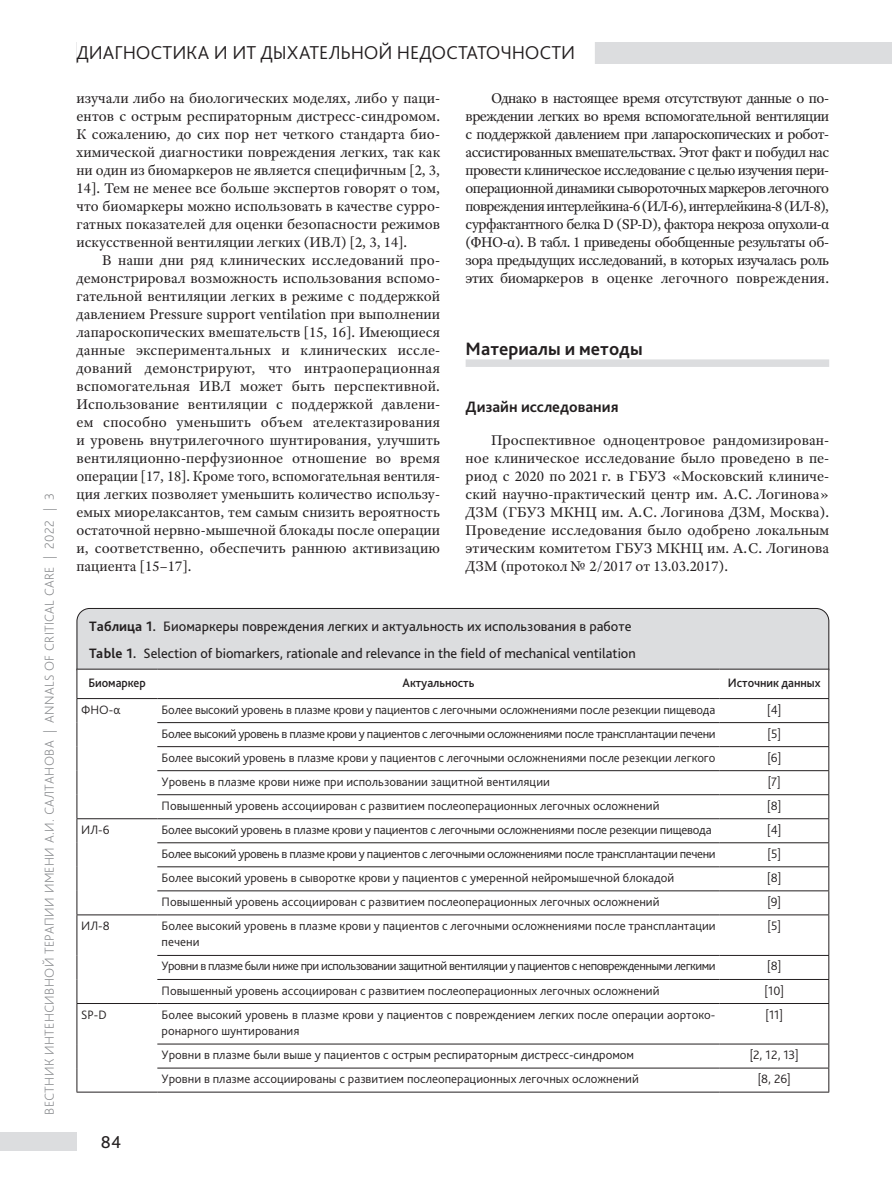
<style>
.page{position:relative;width:893px;height:1191px;background:#fff}
.page>*{position:absolute;margin:0;border:0;box-sizing:border-box;transform-origin:0 0}
.t1{font:300 19.5px "Bliss Pro";letter-spacing:-.005em;color:#231f20}
.t2{font:700 18.75px "Bliss Pro";color:#231f20}
.t3{font:18px "Bliss Pro";color:#231f20}
.t4{font:700 15.75px "Bliss Pro";color:#231f20}
.t5{font:15px/18px "Adobe Text Pro";letter-spacing:.005em;color:#231f20;text-align:justify}
.t6{font:14.25px/27px "Bliss Pro";color:#231f20}
.t7{font:200 13.5px "Bliss Pro";letter-spacing:.025em;color:#808285}
.t8{font:300 12.75px/16.5px "Bliss Pro";color:#231f20}
.t9{font:300 12.75px "Bliss Pro";letter-spacing:-.03em;color:#231f20}
.t10{font:300 12.75px "Bliss Pro";letter-spacing:-.04em;color:#231f20}
.t11{font:300 12.75px "Bliss Pro";letter-spacing:-.02em;color:#231f20}
.t12{font:500 12.75px "Bliss Pro";letter-spacing:-.005em;color:#231f20;scale:.95 1}
.s1{font-weight:700}
</style>
<div class="page">
<div style="left:0;top:1132px;width:77px;height:18px;background:#dcdddf"></div>
<div style="left:77px;top:44px;width:815px;height:20px;background:#dcdddf"></div>
<div style="left:77px;top:42px;width:815px;height:20px;background:#dcdddf"></div>
<div style="left:77px;top:36px;width:518px;height:45px;background:#fff"></div>
<div style="left:466px;top:359px;width:363px;height:8px;background:#dcdddf"></div>
<div style="left:76px;top:608px;width:754px;height:63px;background:#dcdddf"></div>
<hr style="left:77px;top:914px;width:80px;height:1px;background:#231f20">
<hr style="left:157px;top:914px;width:563px;height:1px;background:#231f20">
<hr style="left:720px;top:914px;width:109px;height:1px;background:#231f20">
<hr style="left:157px;top:955px;width:563px;height:1px;background:#231f20">
<hr style="left:720px;top:955px;width:109px;height:1px;background:#231f20">
<hr style="left:157px;top:979px;width:563px;height:1px;background:#231f20">
<hr style="left:720px;top:979px;width:109px;height:1px;background:#231f20">
<hr style="left:77px;top:1003px;width:80px;height:1px;background:#231f20">
<hr style="left:157px;top:1003px;width:563px;height:1px;background:#231f20">
<hr style="left:720px;top:1003px;width:109px;height:1px;background:#231f20">
<hr style="left:157px;top:1043px;width:563px;height:1px;background:#231f20">
<hr style="left:720px;top:1043px;width:109px;height:1px;background:#231f20">
<hr style="left:157px;top:1067px;width:563px;height:1px;background:#231f20">
<hr style="left:720px;top:1067px;width:109px;height:1px;background:#231f20">
<svg style="left:77px;top:669px;width:752px;height:245px"></svg>
<hr style="left:77px;top:915px;width:1px;height:40px;background:#231f20">
<svg style="left:77px;top:955px;width:1px;height:48px"></svg>
<hr style="left:828px;top:915px;width:1px;height:40px;background:#231f20">
<svg style="left:828px;top:956px;width:1px;height:47px"></svg>
<hr style="left:77px;top:1004px;width:1px;height:40px;background:#231f20">
<svg style="left:77px;top:1044px;width:1px;height:47px"></svg>
<hr style="left:77px;top:1091px;width:80px;height:1px;background:#231f20">
<hr style="left:828px;top:1004px;width:1px;height:39px;background:#231f20">
<svg style="left:828px;top:1044px;width:1px;height:47px"></svg>
<hr style="left:157px;top:1091px;width:563px;height:1px;background:#231f20">
<hr style="left:720px;top:1091px;width:109px;height:1px;background:#231f20">
<p class="t7" style="left:41px;top:1114px;width:623px;rotate:-90deg">ВЕСТНИК ИНТЕНСИВНОЙ ТЕРАПИИ ИМЕНИ А.И. САЛТАНОВА | ANNALS OF CRITICAL CARE | 2022 | 3</p>
<h1 class="t1" style="left:77px;top:40px;width:500px">ДИАГНОСТИКА И ИТ ДЫХАТЕЛЬНОЙ НЕДОСТАТОЧНОСТИ</h1>
<p class="t5" style="left:77px;top:89px;width:365px">изучали либо на биологических моделях, либо у паци&shy;ентов с острым респираторным дистресс-синдромом.<br>К сожалению, до сих пор нет четкого стандарта био&shy;химической диагностики повреждения легких, так как ни один из биомаркеров не является специфичным [2, 3, 14]. Тем не менее все больше экспертов говорят о том, что биомаркеры можно использовать в качестве сурро&shy;гатных показателей для оценки безопасности режимов искусственной вентиляции легких (ИВЛ) [2, 3, 14].</p>
<p class="t5" style="left:77px;top:251px;width:365px;text-indent:26px">В наши дни ряд клинических исследований про&shy;демонстрировал возможность использования вспомо&shy;гательной вентиляции легких в режиме с поддержкой давлением Pressure support ventilation при выполнении лапароскопических вмешательств [15, 16]. Имеющиеся данные экспериментальных и клинических иссле&shy;дований демонстрируют, что интраоперационная вспомогательная ИВЛ может быть перспективной.<br>Использование вентиляции с поддержкой давлени&shy;ем способно уменьшить объем ателектазирования и уровень внутрилегочного шунтирования, улучшить вентиляционно-перфузионное отношение во время операции [17, 18]. Кроме того, вспомогательная вентиля&shy;ция легких позволяет уменьшить количество использу&shy;емых миорелаксантов, тем самым снизить вероятность остаточной нервно-мышечной блокады после операции и, соответственно, обеспечить раннюю активизацию пациента [15–17].</p>
<p class="t5" style="left:466px;top:89px;width:365px;text-indent:26px">Однако в настоящее время отсутствуют данные о по&shy;вреждении легких во время вспомогательной вентиляции с поддержкой давлением при лапароскопических и робот&shy;ассистированных вмешательствах. Этот факт и побудил нас провести клиническое исследование с целью изучения пери&shy;операционной динамики сывороточных маркеров легочного повреждения интерлейкина-6 (ИЛ-6), интерлейкина-8 (ИЛ-8), сурфактантного белка D (SP-D), фактора некроза опухоли-α (ФНО-α). В табл. 1 приведены обобщенные результаты об&shy;зора предыдущих исследований, в которых изучалась роль этих биомаркеров в оценке легочного повреждения.</p>
<p class="t2" style="left:466px;top:337px;width:179px">Материалы и методы</p>
<p class="t4" style="left:466px;top:397px;width:154px">Дизайн исследования</p>
<p class="t5" style="left:466px;top:431px;width:365px;text-indent:26px">Проспективное одноцентровое рандомизирован&shy;ное клиническое исследование было проведено в пе&shy;риод с 2020 по 2021 г. в ГБУЗ «Московский клиниче&shy;ский научно-практический центр им. А.С. Логинова» ДЗМ (ГБУЗ МКНЦ им. А.С. Логинова ДЗМ, Москва).<br>Проведение исследования было одобрено локальным этическим комитетом ГБУЗ МКНЦ им. А.С. Логинова ДЗМ (протокол № 2/2017 от 13.03.2017).</p>
<p class="t6" style="left:89px;top:613px;width:548px"><span class="s1">Таблица 1.</span> Биомаркеры повреждения легких и актуальность их использования в работе<br><span class="s1">Table 1.</span> Selection of biomarkers, rationale and relevance in the field of mechanical ventilation</p>
<p class="t12" style="left:89px;top:674px;width:62px">Биомаркер</p>
<p class="t12" style="left:403px;top:674px;width:77px">Актуальность</p>
<p class="t12" style="left:728px;top:674px;width:99px">Источник данных</p>
<p class="t8" style="left:81px;top:701px;width:41px">ФНО-α</p>
<p class="t8" style="left:162px;top:701px;width:555px">Более высокий уровень в плазме крови у пациентов с легочными осложнениями после резекции пищевода</p>
<p class="t8" style="left:767px;top:701px;width:16px">[4]</p>
<p class="t9" style="left:162px;top:725px;width:556px">Более высокий уровень в плазме крови у пациентов с легочными осложнениями после трансплантации печени</p>
<p class="t8" style="left:767px;top:725px;width:15px">[5]</p>
<p class="t8" style="left:162px;top:749px;width:555px">Более высокий уровень в плазме крови у пациентов с легочными осложнениями после резекции легкого</p>
<p class="t8" style="left:767px;top:749px;width:15px">[6]</p>
<p class="t8" style="left:162px;top:773px;width:390px">Уровень в плазме крови ниже при использовании защитной вентиляции</p>
<p class="t8" style="left:768px;top:773px;width:15px">[7]</p>
<p class="t8" style="left:162px;top:797px;width:499px">Повышенный уровень ассоциирован с развитием послеоперационных легочных осложнений</p>
<p class="t8" style="left:767px;top:797px;width:16px">[8]</p>
<p class="t8" style="left:81px;top:821px;width:30px">ИЛ-6</p>
<p class="t11" style="left:162px;top:821px;width:552px">Более высокий уровень в плазме крови у пациентов с легочными осложнениями после резекции пищевода</p>
<p class="t8" style="left:767px;top:821px;width:16px">[4]</p>
<p class="t9" style="left:162px;top:845px;width:556px">Более высокий уровень в плазме крови у пациентов с легочными осложнениями после трансплантации печени</p>
<p class="t8" style="left:767px;top:845px;width:15px">[5]</p>
<p class="t8" style="left:162px;top:869px;width:514px">Более высокий уровень в сыворотке крови у пациентов с умеренной нейромышечной блокадой</p>
<p class="t8" style="left:767px;top:869px;width:16px">[8]</p>
<p class="t8" style="left:162px;top:893px;width:499px">Повышенный уровень ассоциирован с развитием послеоперационных легочных осложнений</p>
<p class="t8" style="left:767px;top:893px;width:15px">[9]</p>
<p class="t8" style="left:81px;top:917px;width:30px">ИЛ-8</p>
<p class="t8" style="left:162px;top:917px;width:556px">Более высокий уровень в плазме крови у пациентов с легочными осложнениями после трансплантации печени</p>
<p class="t8" style="left:767px;top:917px;width:15px">[5]</p>
<p class="t10" style="left:162px;top:958px;width:555px">Уровни в плазме были ниже при использовании защитной вентиляции у пациентов с неповрежденными легкими</p>
<p class="t8" style="left:767px;top:957px;width:16px">[8]</p>
<p class="t8" style="left:162px;top:981px;width:499px">Повышенный уровень ассоциирован с развитием послеоперационных легочных осложнений</p>
<p class="t8" style="left:765px;top:981px;width:21px">[10]</p>
<p class="t8" style="left:81px;top:1005px;width:27px">SP-D</p>
<p class="t8" style="left:162px;top:1005px;width:555px">Более высокий уровень в плазме крови у пациентов с повреждением легких после операции аортоко&shy;ронарного шунтирования</p>
<p class="t8" style="left:765px;top:1005px;width:19px">[11]</p>
<p class="t8" style="left:162px;top:1046px;width:474px">Уровни в плазме были выше у пациентов с острым респираторным дистресс--синдромом</p>
<p class="t8" style="left:750px;top:1046px;width:51px">[2, 12, 13]</p>
<p class="t8" style="left:162px;top:1070px;width:479px">Уровни в плазме ассоциированы с развитием послеоперационных легочных осложнений</p>
<p class="t8" style="left:758px;top:1070px;width:35px">[8, 26]</p>
<p class="t3" style="left:101px;top:1131px;width:22px">84</p>
</div>
